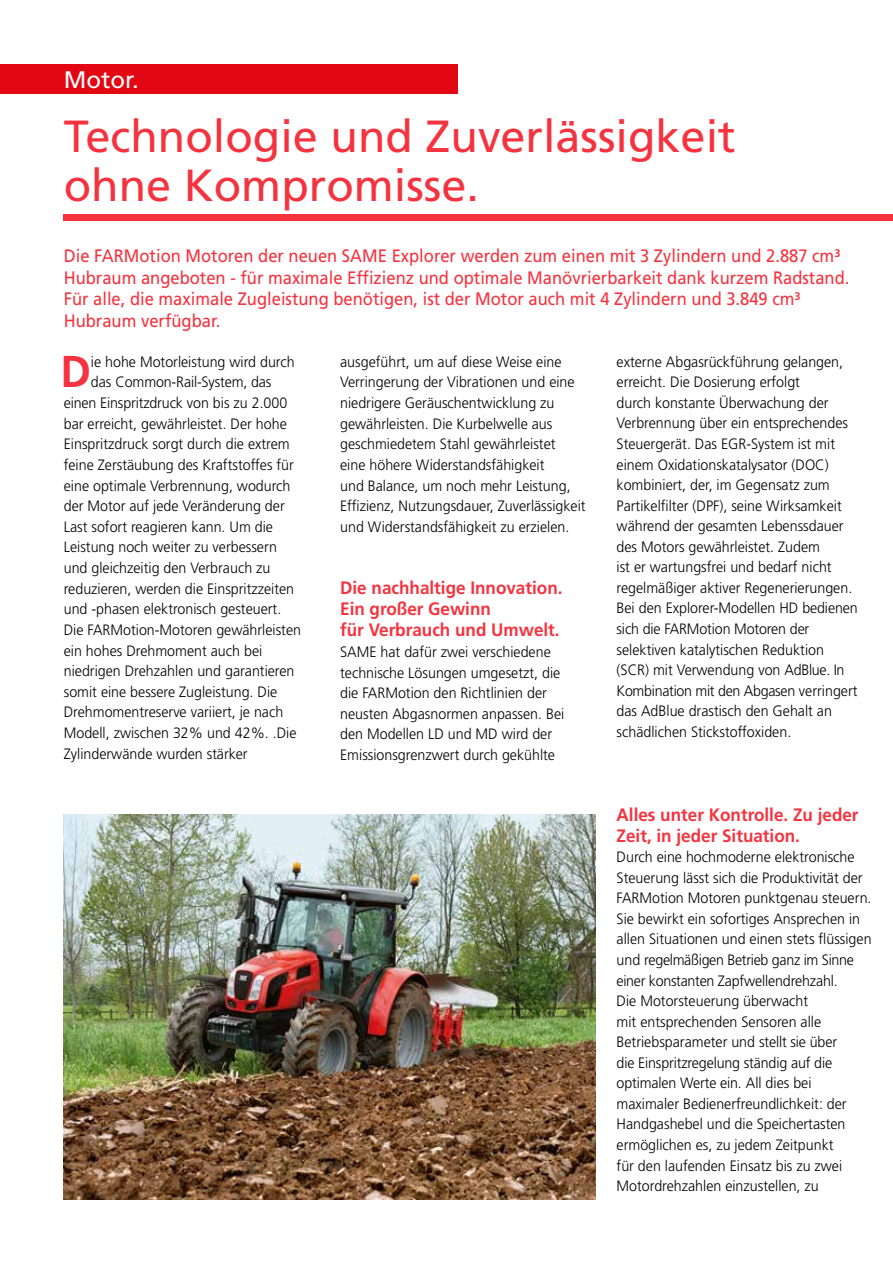
<style>
.page{position:relative;width:893px;height:1263px;background:#fff}
.page>*{position:absolute;margin:0;border:0;box-sizing:border-box;transform-origin:0 0}
.t1{font:45px/49.5px "Frutiger LT";color:#f5333f}
.t2{font:700 44.55px "Frutiger LT";color:#f5333f;scale:.95 1}
.t3{font:24px "Frutiger LT";color:#fff}
.t4{font:18px/21.6px "Frutiger LT";color:#f5333f;scale:.92 1}
.t5{font:700 18px/21px "Frutiger LT";color:#f5333f;scale:.95 1}
.t6{font:300 15px/20.5px "Frutiger LT";color:#000;scale:.95 1}
</style>
<div class="page">
<div style="left:64px;top:214px;width:829px;height:6px;background:#f5333f"></div>
<img style="left:64px;top:814px;width:531px;height:385px">
<div style="left:0;top:64px;width:458px;height:30px;background:#e30613"></div>
<h3 class="t3" style="left:64px;top:66px;width:77px">Motor.</h3>
<h1 class="t1" style="left:64px;top:112px;width:673px">Technologie und Zuverlässigkeit ohne Kompromisse.</h1>
<p class="t4" style="left:64px;top:245px;width:855px">Die FARMotion Motoren der neuen SAME Explorer werden zum einen mit 3 Zylindern und 2.887 cm³<br>Hubraum angeboten - für maximale Effizienz und optimale Manövrierbarkeit dank kurzem Radstand.<br>Für alle, die maximale Zugleistung benötigen, ist der Motor auch mit 4 Zylindern und 3.849 cm³<br>Hubraum verfügbar.</p>
<h2 class="t2" style="left:60px;top:346px;width:34px">D</h2>
<p class="t6" style="left:91px;top:351px;width:216px">ie hohe Motorleistung wird durch</p>
<p class="t6" style="left:340px;top:351px;width:260px">ausgeführt, um auf diese Weise eine Verringerung der Vibrationen und eine niedrigere Geräuschentwicklung zu gewährleisten. Die Kurbelwelle aus geschmiedetem Stahl gewährleistet<br>eine höhere Widerstandsfähigkeit<br>und Balance, um noch mehr Leistung, Effizienz, Nutzungsdauer, Zuverlässigkeit und Widerstandsfähigkeit zu erzielen.</p>
<p class="t6" style="left:617px;top:351px;width:255px">externe Abgasrückführung gelangen, erreicht. Die Dosierung erfolgt<br>durch konstante Überwachung der Verbrennung über ein entsprechendes Steuergerät. Das EGR-System ist mit einem Oxidationskatalysator (DOC) kombiniert, der, im Gegensatz zum Partikelfilter (DPF), seine Wirksamkeit während der gesamten Lebenssdauer des Motors gewährleistet. Zudem<br>ist er wartungsfrei und bedarf nicht regelmäßiger aktiver Regenerierungen.<br>Bei den Explorer-Modellen HD bedienen sich die FARMotion Motoren der selektiven katalytischen Reduktion (SCR) mit Verwendung von AdBlue. In Kombination mit den Abgasen verringert das AdBlue drastisch den Gehalt an schädlichen Stickstoffoxiden.</p>
<p class="t6" style="left:91px;top:372px;width:192px">das Common-Rail-System, das</p>
<p class="t6" style="left:64px;top:393px;width:237px">einen Einspritzdruck von bis zu 2.000</p>
<p class="t6" style="left:64px;top:413px;width:236px">bar erreicht, gewährleistet. Der hohe</p>
<p class="t6" style="left:64px;top:434px;width:239px">Einspritzdruck sorgt durch die extrem</p>
<p class="t6" style="left:64px;top:455px;width:244px">feine Zerstäubung des Kraftstoffes für</p>
<p class="t6" style="left:64px;top:475px;width:240px">eine optimale Verbrennung, wodurch</p>
<p class="t6" style="left:64px;top:496px;width:234px">der Motor auf jede Veränderung der</p>
<p class="t6" style="left:64px;top:516px;width:222px">Last sofort reagieren kann. Um die</p>
<p class="t6" style="left:64px;top:537px;width:226px">Leistung noch weiter zu verbessern</p>
<p class="t6" style="left:64px;top:558px;width:219px">und gleichzeitig den Verbrauch zu</p>
<p class="t6" style="left:64px;top:578px;width:244px">reduzieren, werden die Einspritzzeiten</p>
<p class="t6" style="left:64px;top:599px;width:230px">und -phasen elektronisch gesteuert.</p>
<p class="t6" style="left:64px;top:620px;width:251px">Die FARMotion-Motoren gewährleisten</p>
<p class="t6" style="left:64px;top:640px;width:210px">ein hohes Drehmoment auch bei</p>
<p class="t6" style="left:64px;top:661px;width:244px">niedrigen Drehzahlen und garantieren</p>
<p class="t6" style="left:64px;top:681px;width:226px">somit eine bessere Zugleistung. Die</p>
<p class="t6" style="left:64px;top:702px;width:233px">Drehmomentreserve variiert, je nach</p>
<p class="t6" style="left:64px;top:723px;width:246px">Modell, zwischen 32% und 42%. .Die</p>
<p class="t6" style="left:64px;top:743px;width:195px">Zylinderwände wurden stärker</p>
<p class="t5" style="left:340px;top:578px;width:236px">Die nachhaltige Innovation.<br>Ein großer Gewinn<br>für Verbrauch und Umwelt.</p>
<p class="t6" style="left:340px;top:642px;width:237px">SAME hat dafür zwei verschiedene technische Lösungen umgesetzt, die die FARMotion den Richtlinien der neusten Abgasnormen anpassen. Bei den Modellen LD und MD wird der Emissionsgrenzwert durch gekühlte</p>
<p class="t5" style="left:617px;top:804px;width:256px">Alles unter Kontrolle. Zu jeder<br>Zeit, in jeder Situation.</p>
<p class="t6" style="left:617px;top:847px;width:270px">Durch eine hochmoderne elektronische Steuerung lässt sich die Produktivität der FARMotion Motoren punktgenau steuern.<br>Sie bewirkt ein sofortiges Ansprechen in allen Situationen und einen stets flüssigen und regelmäßigen Betrieb ganz im Sinne einer konstanten Zapfwellendrehzahl.<br>Die Motorsteuerung überwacht<br>mit entsprechenden Sensoren alle Betriebsparameter und stellt sie über<br>die Einspritzregelung ständig auf die optimalen Werte ein. All dies bei maximaler Bedienerfreundlichkeit: der Handgashebel und die Speichertasten ermöglichen es, zu jedem Zeitpunkt<br>für den laufenden Einsatz bis zu zwei Motordrehzahlen einzustellen, zu</p>
</div>
